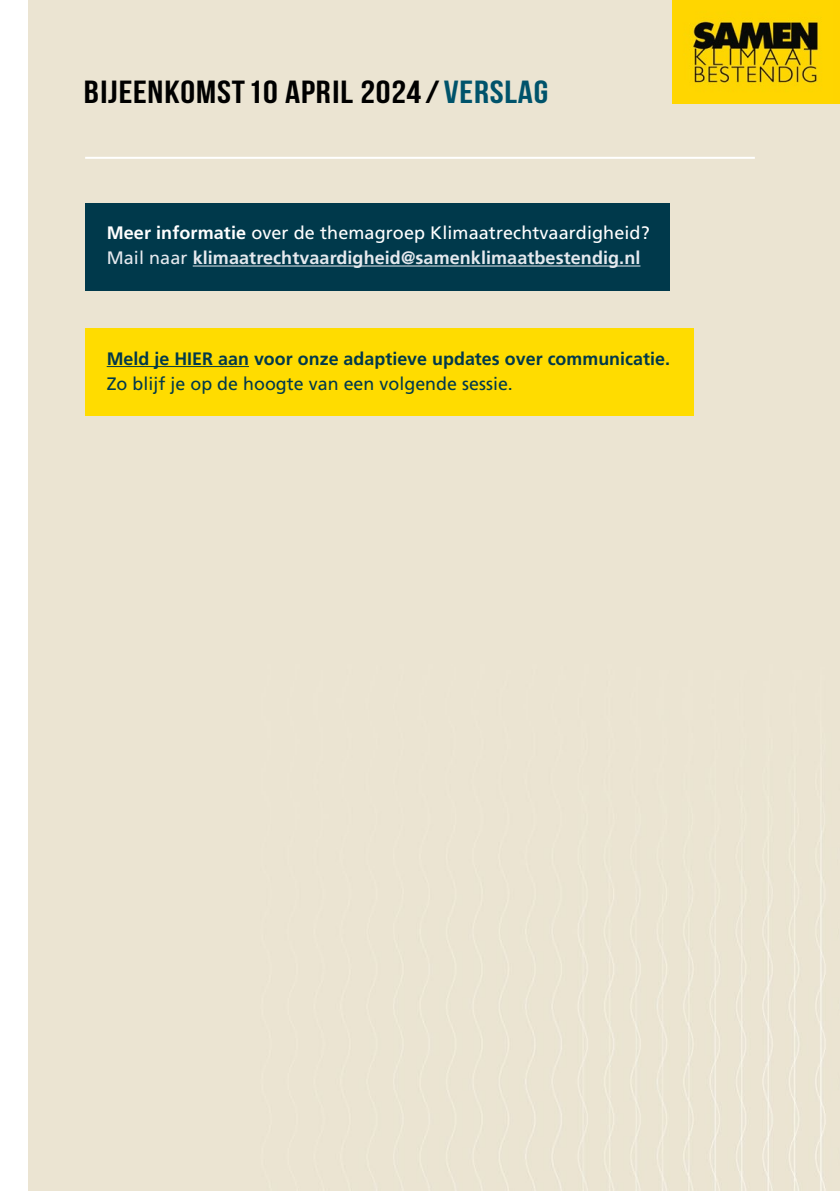
<style>
.page{position:relative;width:840px;height:1191px;background:#fff}
.page>*{position:absolute;margin:0;border:0;box-sizing:border-box;transform-origin:0 0}
.t1{font:32px "Bebas Neue";letter-spacing:.02em;color:#000;scale:1.16 1}
.t2{font:700 18px/25.6px "Frutiger LT Pro";letter-spacing:.005em;color:#e5e9ee}
.t3{font:700 18px "Frutiger LT Pro";color:#00394b}
.t4{font:18px "Frutiger LT Pro";color:#00394b}
.s1{color:#00536b}
.s2{color:#fff}
.s3{font-weight:400;color:#fff}
.s4{font-weight:400}
</style>
<div class="page">
<div style="left:28px;top:0;width:811px;height:1191px;background:#ebe4d2"></div>
<img style="left:672px;top:0;width:167px;height:104px">
<hr style="left:85px;top:157px;width:669px;height:2px;background:#fff">
<div style="left:85px;top:203px;width:584px;height:88px;background:#00394b"></div>
<hr style="left:193px;top:265px;width:447px;height:1px;background:#e5e9ee">
<div style="left:85px;top:328px;width:608px;height:88px;background:#ffdc00"></div>
<hr style="left:107px;top:366px;width:142px;height:1px;background:#00394b">
<h1 class="t1" style="left:84px;top:75px;width:401px">BIJEENKOMST 10 aPRIL 2024 / <span class="s1">VERSLAG</span></h1>
<p class="t2" style="left:107px;top:219px;width:544px"><span class="s2">Meer informatie</span> <span class="s3">over de themagroep Klimaatrechtvaardigheid?<br></span><span class="s4">Mail naar</span> klimaatrechtvaardigheid@samenklimaatbestendig.nl</p>
<p class="t3" style="left:107px;top:348px;width:564px">Meld je HIER aan voor onze adaptieve updates over communicatie.</p>
<p class="t4" style="left:107px;top:373px;width:407px">Zo blijf je op de hoogte van een volgende sessie.</p>
</div>
